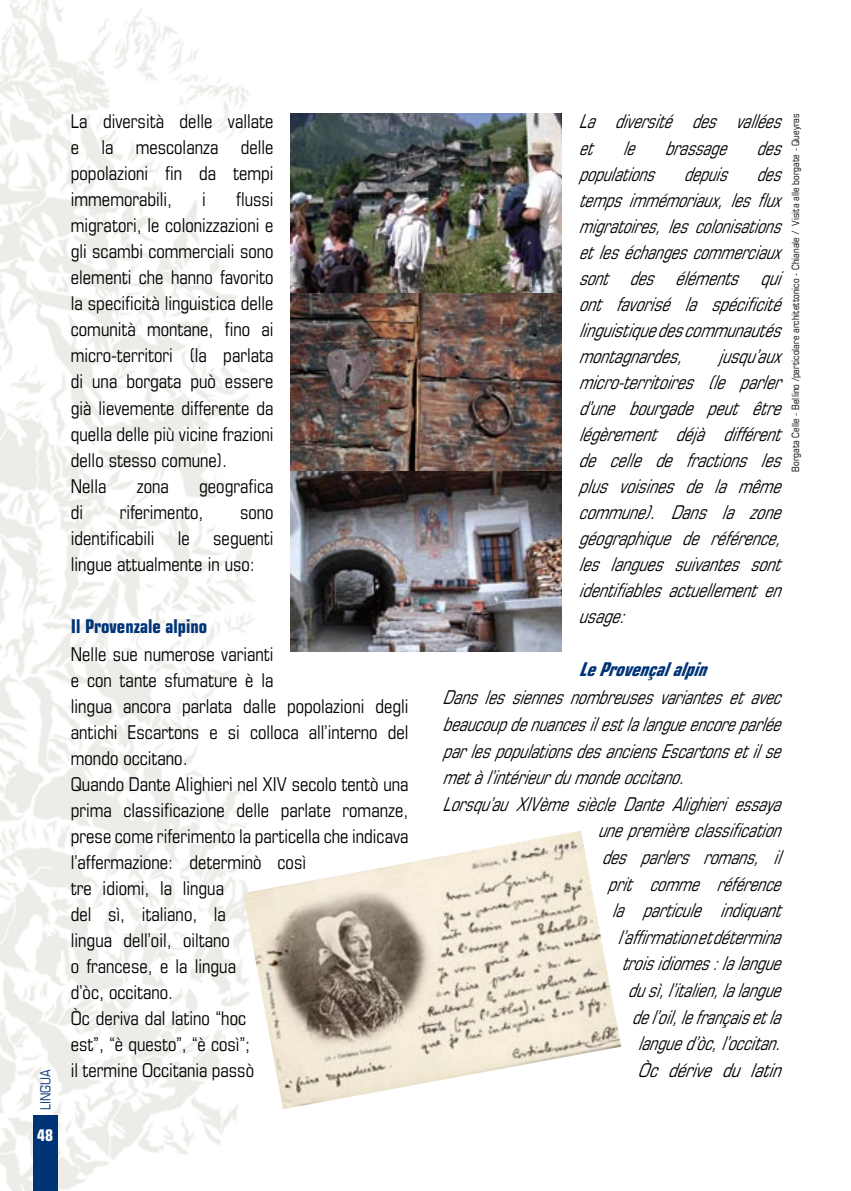
<style>
.page{position:relative;width:851px;height:1191px;background:#fff}
.page>*{position:absolute;margin:0;border:0;box-sizing:border-box;transform-origin:0 0}
.t1{font:condensed 19px/26px "Eurostile";color:#000;text-align:justify;scale:.95 1}
.t2{font:italic condensed 19px "Eurostile";color:#000;scale:.89 1}
.t3{font:italic condensed 19px/26px "Eurostile";color:#000;text-align:justify;scale:.91 1}
.t4{font:italic condensed 19px/26px "Eurostile";color:#000;text-align:justify;scale:.88 1}
.t5{font:700 condensed 19px "Eurostile";color:#003476;scale:.95 1}
.t6{font:italic 700 condensed 19px "Eurostile";color:#003476;scale:.95 1}
.t7{font:italic condensed 19px "Eurostile";color:#000;scale:.95 1}
.t8{font:700 condensed 16px "Eurostile";color:#fff}
.t9{font:condensed 14px "Eurostile";color:#003476;scale:.95 1}
.t10{font:condensed 10px "Eurostile";color:#000}
</style>
<div class="page">
<img style="left:0;top:0;width:259px;height:1191px">
<div style="left:33px;top:1115px;width:24px;height:76px;background:#003476"></div>
<img style="left:290px;top:113px;width:271px;height:539px">
<img style="left:243px;top:830px;width:378px;height:279px">
<p class="t9" style="left:37px;top:1110px;width:48px;rotate:-90deg">LANGUE</p>
<p class="t9" style="left:37px;top:1104px;width:38px;rotate:-90deg">INGUA</p>
<p class="t8" style="left:37px;top:1125px;width:17px">48</p>
<p class="t1" style="left:71px;top:108px;width:215px">La diversità delle vallate e la mescolanza delle popolazioni fin da tempi immemorabili,</p>
<p class="t1" style="left:71px;top:186px;width:215px;text-align:left;text-indent:165px">flussi migratori, le colonizzazioni e gli scambi commerciali sono elementi che hanno favorito la specificità linguistica delle comunità montane, fino ai micro-territori (la parlata di una borgata può essere già lievemente differente da quella delle più vicine frazioni dello stesso comune).<br>Nella</p>
<p class="t1" style="left:202px;top:186px;width:5px">i</p>
<p class="t1" style="left:137px;top:472px;width:35px">zona</p>
<p class="t1" style="left:199px;top:472px;width:80px">geografica</p>
<p class="t1" style="left:71px;top:498px;width:15px">di</p>
<p class="t1" style="left:120px;top:498px;width:89px">riferimento,</p>
<p class="t1" style="left:71px;top:498px;width:215px;text-indent:169px">sono identificabili le seguenti lingue attualmente in uso:</p>
<p class="t5" style="left:71px;top:614px;width:145px">Il Provenzale alpino</p>
<p class="t1" style="left:71px;top:640px;width:357px;text-align:left">Nelle sue numerose varianti<br>e con tante sfumature è la<br>lingua ancora parlata dalle popolazioni degli antichi Escartons e si colloca all’interno del mondo occitano.<br>Quando Dante Alighieri nel XIV secolo tentò una prima classificazione delle parlate romanze, prese come riferimento la particella che indicava l’affermazione: determinò così<br>tre idiomi, la lingua<br>del sì, italiano, la<br>lingua dell’oil, oiltano<br>o francese, e la lingua<br>d’òc, occitano.<br>Òc deriva dal latino “hoc<br>est”, “è questo”, “è così”;<br>il termine Occitania passò</p>
<p class="t10" style="left:789px;top:472px;width:360px;rotate:-90deg">Borgata Celle - Bellino /particolare architettonico - Chianale / Visita alle borgate - Queyras</p>
<p class="t4" style="left:578px;top:108px;width:239px">La diversité des vallées et le brassage des populations depuis des tempsimmémoriaux,lesflux migratoires,lescolonisations etleséchangescommerciaux sont des éléments qui ont favorisé la spécificité linguistiquedescommunautés montagnardes,</p>
<p class="t3" style="left:578px;top:343px;width:232px;text-indent:139px">jusqu’aux micro-territoires (le parler d’une bourgade peut être légèrement déjà différent de celle de fractions les plus voisines de la même commune). Dans la zone géographique de référence, les langues suivantes sont identifiablesactuellementen usage:</p>
<p class="t6" style="left:578px;top:658px;width:144px">LeProvençalalpin</p>
<p class="t2" style="left:442px;top:686px;width:390px">Danslessiennesnombreusesvariantesetavec</p>
<p class="t2" style="left:442px;top:712px;width:390px">beaucoupdenuancesilestlalangueencoreparlée</p>
<p class="t2" style="left:442px;top:739px;width:390px">parlespopulationsdesanciensEscartonsetilse</p>
<p class="t2" style="left:442px;top:766px;width:281px">metàl’intérieurdumondeoccitano.</p>
<p class="t2" style="left:442px;top:792px;width:390px">Lorsqu’auXIVèmesiècleDanteAlighieriessaya</p>
<p class="t2" style="left:597px;top:819px;width:215px">unepremièreclassification</p>
<p class="t2" style="left:601px;top:845px;width:211px">des parlers romans, il</p>
<p class="t2" style="left:607px;top:872px;width:204px">prit comme référence</p>
<p class="t2" style="left:611px;top:899px;width:200px">la particule indiquant</p>
<p class="t2" style="left:617px;top:925px;width:193px">l’affirmationetdétermina</p>
<p class="t2" style="left:621px;top:952px;width:188px">troisidiomes :lalangue</p>
<p class="t2" style="left:627px;top:978px;width:182px">dusì,l’italien,lalangue</p>
<p class="t2" style="left:631px;top:1005px;width:177px">del’oil,lefrançaisetla</p>
<p class="t2" style="left:637px;top:1032px;width:170px">langued’òc,l’occitan.</p>
<p class="t7" style="left:637px;top:1058px;width:160px">Òc dérive du latin</p>
</div>
